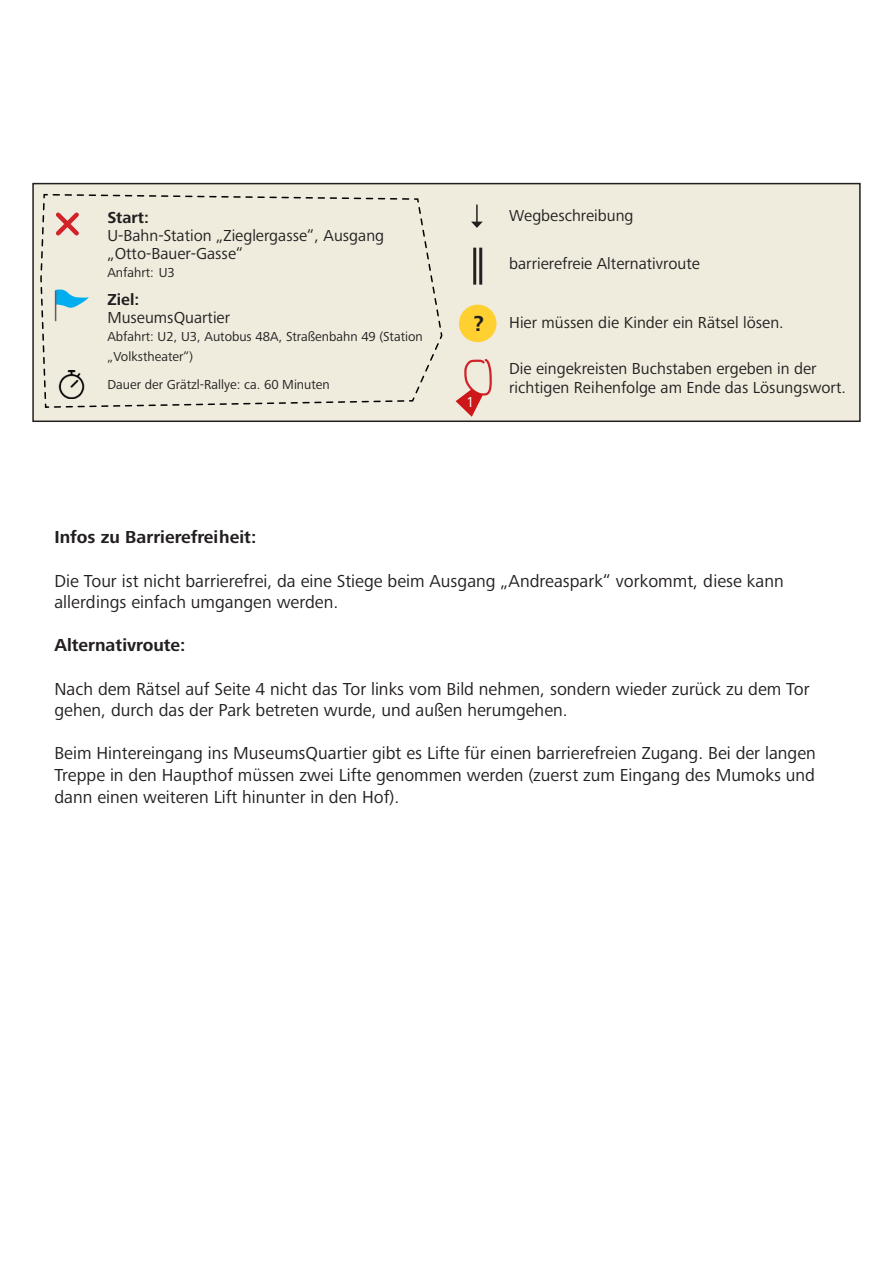
<style>
.page{position:relative;width:893px;height:1263px;background:#fff}
.page>*{position:absolute;margin:0;border:0;box-sizing:border-box;transform-origin:0 0}
.t1{font:700 22.5px "Frutiger Next Pro";color:#231f20}
.t2{font:18px/21.6px "Frutiger Next Pro";color:#231f20}
.t3{font:700 18px "Frutiger Next Pro";color:#231f20}
.t4{font:16.5px/18px "Frutiger Next Pro";color:#231f20}
.t5{font:700 16.5px "Frutiger Next Pro";color:#231f20}
.t6{font:15px "Frutiger Next Pro";color:#fff}
.t7{font:13.5px/19.8px "Frutiger Next Pro";color:#231f20}
</style>
<div class="page">
<div style="left:33px;top:184px;width:827px;height:237px;background:#efebdd"></div>
<div style="left:32px;top:183px;width:829px;height:239px;border:2px solid #231f20"></div>
<svg style="left:40px;top:193px;width:402px;height:215px"></svg>
<hr style="left:55px;top:291px;width:1px;height:30px;background:#615e61">
<img style="left:58px;top:370px;width:28px;height:28px">
<div style="left:459px;top:305px;width:37px;height:37px;background:#ffd030;border-radius:50%"></div>
<svg style="left:456px;top:359px;width:36px;height:58px"></svg>
<svg style="left:471px;top:205px;width:12px;height:23px"></svg>
<hr style="left:479px;top:248px;width:3px;height:37px;background:#231f20">
<hr style="left:473px;top:248px;width:3px;height:37px;background:#231f20">
<p class="t5" style="left:107px;top:208px;width:43px">Start:</p>
<p class="t4" style="left:107px;top:227px;width:278px">U-Bahn-Station „Zieglergasse“, Ausgang „Otto-Bauer-Gasse“</p>
<p class="t7" style="left:107px;top:263px;width:69px">Anfahrt: U3</p>
<p class="t5" style="left:107px;top:290px;width:33px">Ziel:</p>
<p class="t4" style="left:107px;top:308px;width:124px">MuseumsQuartier</p>
<p class="t7" style="left:107px;top:327px;width:317px">Abfahrt: U2, U3, Autobus 48A, Straßenbahn 49 (Station „Volkstheater“)</p>
<p class="t7" style="left:107px;top:375px;width:224px">Dauer der Grätzl-Rallye: ca. 60 Minuten</p>
<p class="t1" style="left:474px;top:311px;width:12px">?</p>
<p class="t6" style="left:466px;top:393px;width:10px">1</p>
<p class="t4" style="left:509px;top:206px;width:126px">Wegbeschreibung</p>
<p class="t4" style="left:509px;top:254px;width:192px">barrierefreie Alternativroute</p>
<p class="t4" style="left:509px;top:314px;width:276px">Hier müssen die Kinder ein Rätsel lösen.</p>
<p class="t4" style="left:509px;top:358px;width:338px;line-height:19.8px">Die eingekreisten Buchstaben ergeben in der richtigen Reihenfolge am Ende das Lösungswort.</p>
<p class="t3" style="left:54px;top:527px;width:203px">Infos zu Barrierefreiheit:</p>
<p class="t2" style="left:54px;top:570px;width:731px">Die Tour ist nicht barrierefrei, da eine Stiege beim Ausgang „Andreaspark“ vorkommt, diese kann allerdings einfach umgangen werden.</p>
<p class="t3" style="left:54px;top:635px;width:133px">Alternativroute:</p>
<p class="t2" style="left:54px;top:678px;width:757px">Nach dem Rätsel auf Seite 4 nicht das Tor links vom Bild nehmen, sondern wieder zurück zu dem Tor gehen, durch das der Park betreten wurde, und außen herumgehen.</p>
<p class="t2" style="left:54px;top:743px;width:763px;text-align:justify">Beim Hintereingang ins MuseumsQuartier gibt es Lifte für einen barrierefreien Zugang. Bei der langen Treppe in den Haupthof müssen zwei Lifte genommen werden (zuerst zum Eingang des Mumoks und dann einen weiteren Lift hinunter in den Hof).</p>
</div>
